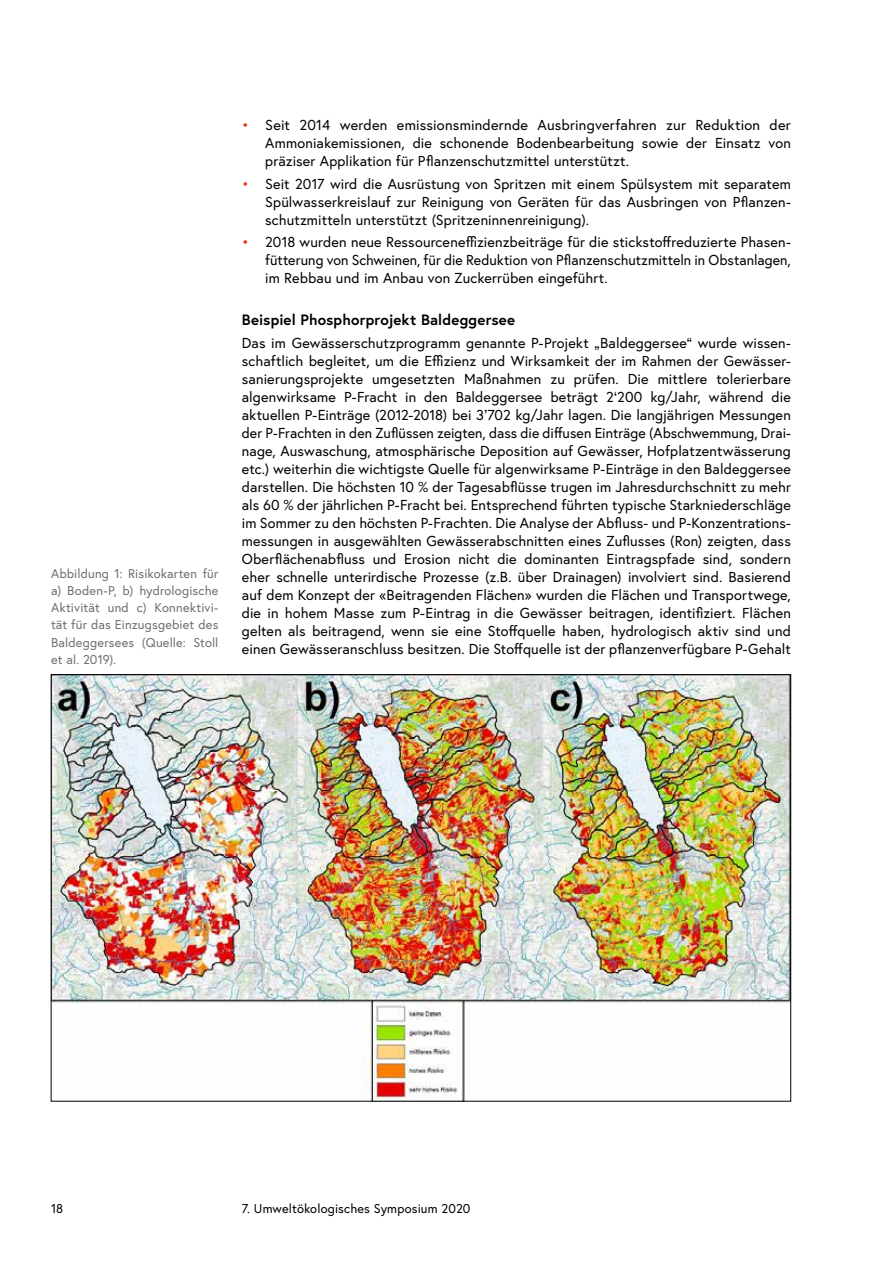
<style>
.page{position:relative;width:893px;height:1263px;background:#fff}
.page>*{position:absolute;margin:0;border:0;box-sizing:border-box;transform-origin:0 0}
.t1{font:700 15px "Europa Austria";letter-spacing:.01em;color:#000}
.t2{font:14.4px/18px "Europa Austria";letter-spacing:.01em;color:#000;text-align:justify}
.t3{font:12.75px/17.2px "Europa Austria";letter-spacing:.015em;color:#706f6f;text-align:justify}
.t4{font:12.75px "Europa Austria";letter-spacing:.01em;color:#000}
.s1{color:#e63312}
</style>
<div class="page">
<img style="left:53px;top:676px;width:736px;height:423px">
<p class="t3" style="left:51px;top:564px;width:169px">Abbildung 1: Risikokarten für a) Boden-P, b) hydrologische Aktivität und c) Konnektivi&shy;tät für das Einzugsgebiet des Baldeggersees (Quelle: Stoll et al. 2019).</p>
<p class="t2" style="left:265px;top:116px;width:527px;text-indent:-23px"><span class="s1">•</span> Seit 2014 werden emissionsmindernde Ausbringverfahren zur Reduktion der Ammoniakemissionen, die schonende Bodenbearbeitung sowie der Einsatz von präziser Applikation für Pflanzenschutzmittel unterstützt.</p>
<p class="t2" style="left:265px;top:174px;width:527px;text-indent:-23px"><span class="s1">•</span> Seit 2017 wird die Ausrüstung von Spritzen mit einem Spülsystem mit separatem Spülwasserkreislauf zur Reinigung von Geräten für das Ausbringen von Pflanzen&shy;schutzmitteln unterstützt (Spritzeninnenreinigung).</p>
<p class="t2" style="left:265px;top:233px;width:527px;text-indent:-23px"><span class="s1">•</span> 2018 wurden neue Ressourceneffizienzbeiträge für die stickstoffreduzierte Phasen&shy;fütterung von Schweinen, für die Reduktion von Pflanzenschutzmitteln in Obstanlagen, im Rebbau und im Anbau von Zuckerrüben eingeführt.</p>
<p class="t1" style="left:242px;top:310px;width:275px">Beispiel Phosphorprojekt Baldeggersee</p>
<p class="t2" style="left:242px;top:333px;width:551px">Das im Gewässerschutzprogramm genannte P-Projekt „Baldeggersee“ wurde wissen&shy;schaftlich begleitet, um die Effizienz und Wirksamkeit der im Rahmen der Gewässer&shy;sanierungsprojekte umgesetzten Maßnahmen zu prüfen. Die mittlere tolerierbare algenwirksame P-Fracht in den Baldeggersee beträgt 2‘200 kg/Jahr, während die aktuellen P-Einträge (2012-2018) bei 3’702 kg/Jahr lagen. Die langjährigen Messungen der P-Frachten in den Zuflüssen zeigten, dass die diffusen Einträge (Abschwemmung, Drai&shy;nage, Auswaschung, atmosphärische Deposition auf Gewässer, Hofplatzentwässerung etc.) weiterhin die wichtigste Quelle für algenwirksame P-Einträge in den Baldeggersee darstellen. Die höchsten 10 % der Tagesabflüsse trugen im Jahresdurchschnitt zu mehr als 60 % der jährlichen P-Fracht bei. Entsprechend führten typische Starkniederschläge im Sommer zu den höchsten P-Frachten. Die Analyse der Abfluss- und P-Konzentrations&shy;messungen in ausgewählten Gewässerabschnitten eines Zuflusses (Ron) zeigten, dass Oberflächenabfluss und Erosion nicht die dominanten Eintragspfade sind, sondern eher schnelle unterirdische Prozesse (z.B. über Drainagen) involviert sind. Basierend auf dem Konzept der «Beitragenden Flächen» wurden die Flächen und Transportwege, die in hohem Masse zum P-Eintrag in die Gewässer beitragen, identifiziert. Flächen gelten als beitragend, wenn sie eine Stoffquelle haben, hydrologisch aktiv sind und einen Gewässeranschluss besitzen. Die Stoffquelle ist der pflanzenverfügbare P-Gehalt</p>
<p class="t4" style="left:51px;top:1200px;width:14px">18</p>
<p class="t4" style="left:242px;top:1200px;width:230px">7. Umweltökologisches Symposium 2020</p>
</div>
